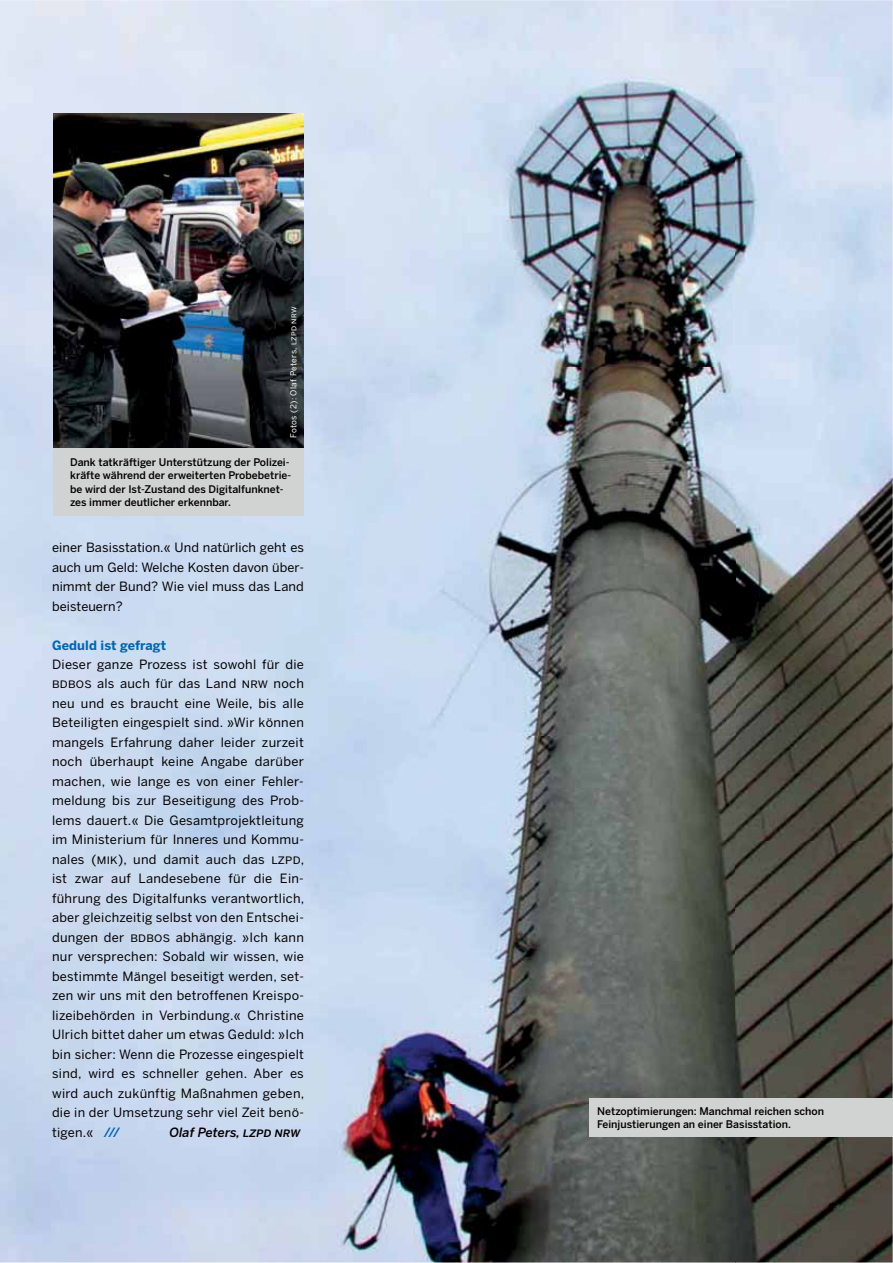
<style>
.page{position:relative;width:893px;height:1263px;background:#fff}
.page>*{position:absolute;margin:0;border:0;box-sizing:border-box;transform-origin:0 0}
.t1{font:12.75px/19.5px "Benton Sans";letter-spacing:.005em;color:#040000;text-align:justify}
.t2{font:italic 500 12.75px "Benton Sans";letter-spacing:.005em;color:#040000}
.t3{font:700 12.75px "Benton Sans";letter-spacing:.005em;color:#0066ac}
.t4{font:500 10.5px/13.5px "Benton Sans";color:#040000}
.t5{font:10.5px "Benton Sans Bold SC";color:#4b342f}
.t6{font:8.25px "Benton Sans";letter-spacing:.035em;color:#fff}
.s1{font-family:"Benton Sans Regular SC"}
.s2{font-weight:500;color:#0066ac}
.s3{font-family:"Benton Sans Medium Italic SC";font-weight:400;font-style:normal}
.s4{color:#000}
</style>
<div class="page">
<img style="left:0;top:0;width:893px;height:1263px">
<img style="left:691px;top:1202px;width:35px;height:8px">
<svg style="left:727px;top:1203px;width:15px;height:8px"></svg>
<img style="left:745px;top:1203px;width:23px;height:7px">
<svg style="left:770px;top:1203px;width:4px;height:7px"></svg>
<img style="left:776px;top:1203px;width:32px;height:7px">
<svg style="left:830px;top:1203px;width:9px;height:7px"></svg>
<div style="left:589px;top:1098px;width:304px;height:39px;background:#d0d3d2"></div>
<img style="left:53px;top:114px;width:251px;height:334px">
<div style="left:53px;top:448px;width:251px;height:67px;background:#d0d3d2"></div>
<p class="t6" style="left:290px;top:438px;width:133px;rotate:-90deg">Fotos (2): Olaf Peters, <span class="s1">LZPD NRW</span></p>
<p class="t4" style="left:70px;top:456px;width:223px">Dank tatkräftiger Unterstützung der Polizei&shy;kräfte während der erweiterten Probebetrie&shy;be wird der Ist-Zustand des Digitalfunknet&shy;zes immer deutlicher erkennbar.</p>
<p class="t1" style="left:52px;top:538px;width:253px">einer Basisstation.« Und natürlich geht es auch um Geld: Welche Kosten davon über&shy;nimmt der Bund? Wie viel muss das Land beisteuern?</p>
<p class="t3" style="left:52px;top:640px;width:116px">Geduld ist gefragt</p>
<p class="t1" style="left:52px;top:655px;width:254px">Dieser ganze Prozess ist sowohl für die <span class="s1">BDBOS</span> als auch für das Land <span class="s1">NRW</span> noch neu und es braucht eine Weile, bis alle Beteiligten eingespielt sind. »Wir können mangels Erfahrung daher leider zurzeit noch überhaupt keine Angabe darüber machen, wie lange es von einer Fehler&shy;meldung bis zur Beseitigung des Prob&shy;lems dauert.« Die Gesamtprojektleitung im Ministerium für Inneres und Kommu&shy;nales (<span class="s1">MIK</span>), und damit auch das <span class="s1">LZPD</span>, ist zwar auf Landesebene für die Ein&shy;führung des Digitalfunks verantwortlich, aber gleichzeitig selbst von den Entschei&shy;dungen der <span class="s1">BDBOS</span> abhängig. »Ich kann nur versprechen: Sobald wir wissen, wie bestimmte Mängel beseitigt werden, set&shy;zen wir uns mit den betroffenen Kreispo&shy;lizeibehörden in Verbindung.« Christine Ulrich bittet daher um etwas Geduld: »Ich bin sicher: Wenn die Prozesse eingespielt sind, wird es schneller gehen. Aber es wird auch zukünftig Maßnahmen geben, die in der Umsetzung sehr viel Zeit benö&shy;tigen.« <span class="s2">///</span></p>
<p class="t2" style="left:169px;top:1127px;width:133px">Olaf Peters, <span class="s3">LZPD NRW</span></p>
<p class="t4" style="left:597px;top:1105px;width:228px">Netzoptimierungen: Manchmal reichen schon<br>Feinjustierungen an einer Basisstation.</p>
<p class="t5" style="left:829px;top:1200px;width:12px">1<span class="s4">9</span></p>
</div>
